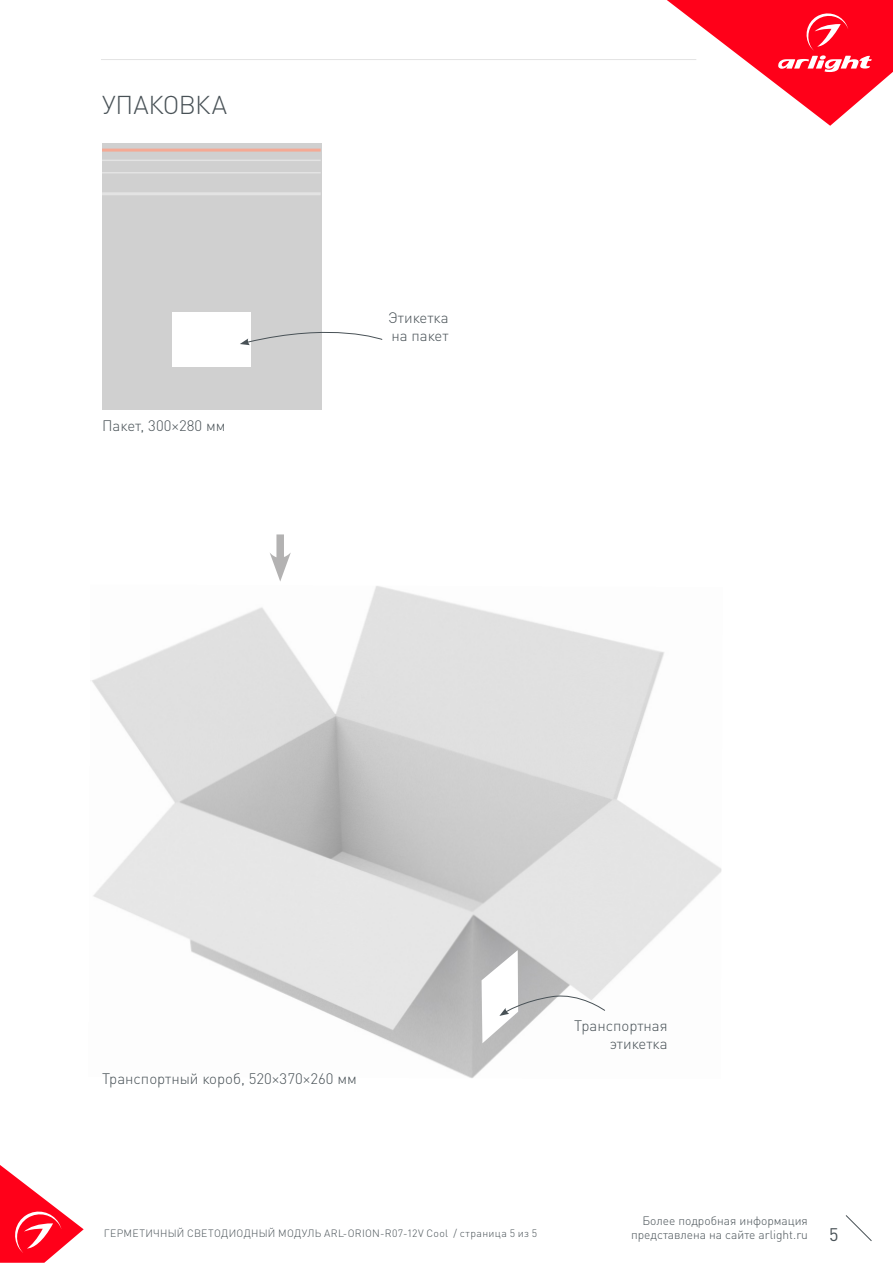
<style>
.page{position:relative;width:893px;height:1263px;background:#fff}
.page>*{position:absolute;margin:0;border:0;box-sizing:border-box;transform-origin:0 0}
.t1{font:300 25.5px "DIN Pro";letter-spacing:-.005em;color:#485156}
.t2{font:18px "DIN Pro";color:#485156}
.t3{font:300 15px/18px "DIN Pro";color:#485156}
.t4{font:300 12px/13.5px "DIN Pro";color:#485156;text-align:right}
.t5{font:300 10.5px "DIN Pro";letter-spacing:.025em;color:#485156}
</style>
<div class="page">
<svg style="left:0;top:1165px;width:84px;height:98px"></svg>
<svg style="left:845px;top:1215px;width:27px;height:26px"></svg>
<svg style="left:667px;top:0;width:226px;height:126px"></svg>
<hr style="left:101px;top:59px;width:595px;height:1px;background:#e3e3e3">
<div style="left:102px;top:143px;width:219px;height:267px;background:#d0d0d0"></div>
<hr style="left:102px;top:160px;width:219px;height:1px;background:#e3e3e3">
<hr style="left:102px;top:172px;width:219px;height:1px;background:#e3e3e3">
<hr style="left:102px;top:192px;width:219px;height:3px;background:#e3e3e3">
<hr style="left:102px;top:149px;width:219px;height:3px;background:#f5a994">
<div style="left:173px;top:312px;width:78px;height:55px;background:#fff"></div>
<svg style="left:240px;top:322px;width:143px;height:23px"></svg>
<img style="left:92px;top:586px;width:630px;height:492px">
<div style="left:276px;top:534px;width:8px;height:31px;background:#b3b2b2"></div>
<svg style="left:270px;top:552px;width:21px;height:29px"></svg>
<svg style="left:482px;top:950px;width:124px;height:93px"></svg>
<h1 class="t1" style="left:102px;top:87px;width:127px">УПАКОВКА</h1>
<p class="t3" style="left:102px;top:416px;width:125px">Пакет, 300×280 мм</p>
<p class="t3" style="left:388px;top:308px;width:62px">Этикетка на пакет</p>
<p class="t3" style="left:102px;top:1069px;width:256px">Транспортный короб, 520×370×260 мм</p>
<p class="t3" style="left:574px;top:1016px;width:95px;text-align:right">Транспортная этикетка</p>
<p class="t4" style="left:631px;top:1214px;width:178px">Более подробная информация представлена на сайте arlight.ru</p>
<p class="t5" style="left:104px;top:1226px;width:435px">ГЕРМЕТИЧНЫЙ СВЕТОДИОДНЫЙ МОДУЛЬ ARL-ORION-R07-12V Cool / страница 5 из 5</p>
<p class="t2" style="left:829px;top:1222px;width:11px">5</p>
</div>
